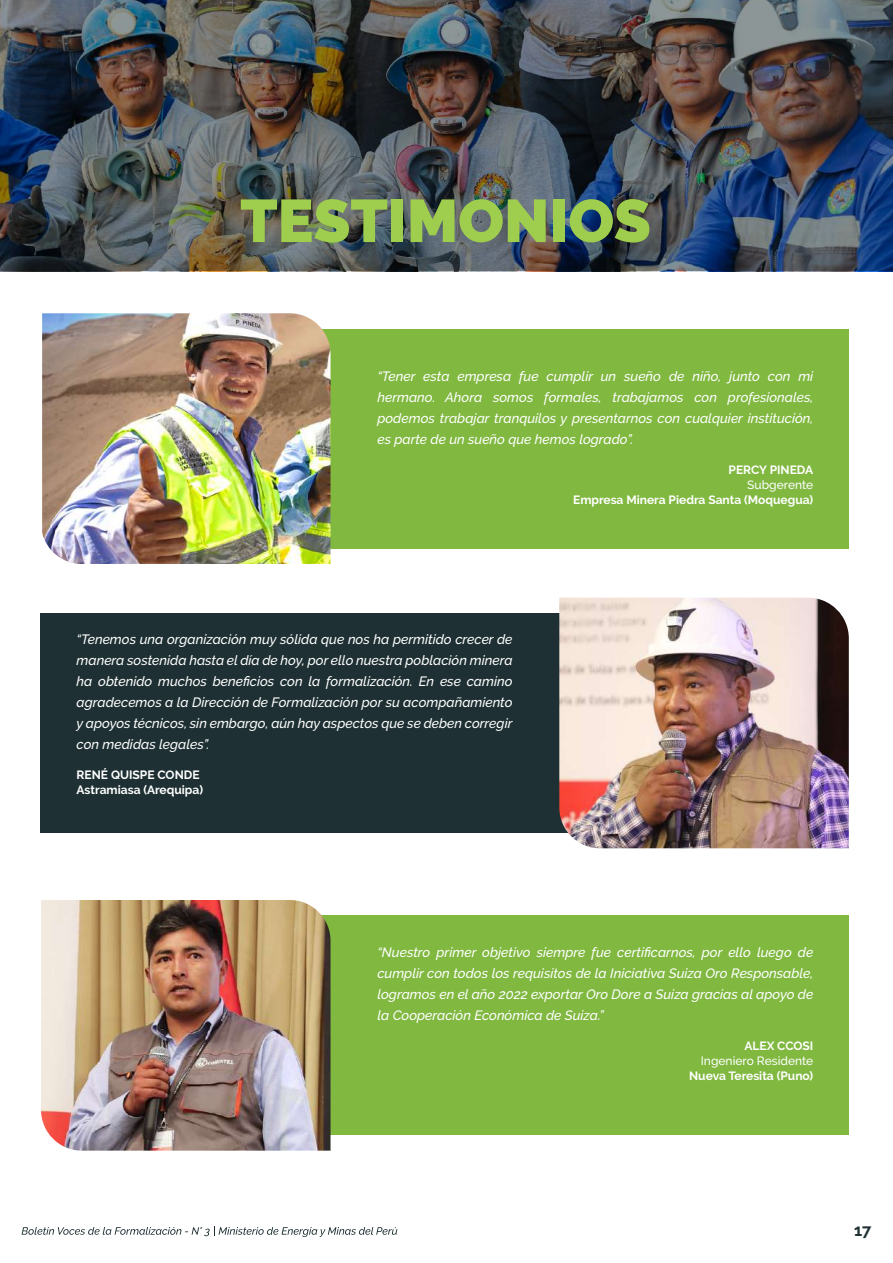
<style>
.page{position:relative;width:893px;height:1263px;background:#fff}
.page>*{position:absolute;margin:0;border:0;box-sizing:border-box;transform-origin:0 0}
.t1{font:900 60px "Raleway";color:#9fcd4d}
.t2{font:700 16.5px "Raleway";color:#1f3133}
.t3{font:italic 500 13.5px/21px "Raleway";color:#fff;text-align:justify}
.t4{font:700 12px/15px "Raleway";color:#fff}
.t5{font:500 12px "Raleway";color:#fff}
</style>
<div class="page">
<img style="left:0;top:0;width:893px;height:271px">
<div style="left:279px;top:329px;width:570px;height:220px;background:#80b840"></div>
<div style="left:41px;top:613px;width:570px;height:220px;background:#1e3033"></div>
<img style="left:42px;top:313px;width:289px;height:251px">
<div style="left:279px;top:915px;width:570px;height:220px;background:#80b840"></div>
<img style="left:41px;top:900px;width:290px;height:250px">
<img style="left:559px;top:598px;width:290px;height:250px">
<svg style="left:22px;top:1226px;width:375px;height:11px"></svg>
<h1 class="t1" style="left:240px;top:186px;width:412px">TESTIMONIOS</h1>
<p class="t3" style="left:377px;top:365px;width:437px">“Tener esta empresa fue cumplir un sueño de niño, junto con mi hermano. Ahora somos formales, trabajamos con profesionales, podemos trabajar tranquilos y presentarnos con cualquier institución, es parte de un sueño que hemos logrado”.</p>
<p class="t4" style="left:729px;top:462px;width:86px">PERCY PINEDA</p>
<p class="t5" style="left:747px;top:478px;width:68px">Subgerente</p>
<p class="t4" style="left:573px;top:492px;width:242px">Empresa Minera Piedra Santa (Moquegua)</p>
<p class="t3" style="left:77px;top:629px;width:437px">“Tenemos una organización muy sólida que nos ha permitido crecer de manera sostenida hasta el día de hoy, por ello nuestra población minera ha obtenido muchos beneficios con la formalización. En ese camino agradecemos a la Dirección de Formalización por su acompañamiento y apoyos técnicos, sin embargo, aún hay aspectos que se deben corregir con medidas legales”.</p>
<p class="t4" style="left:77px;top:767px;width:128px">RENÉ QUISPE CONDE<br>Astramiasa (Arequipa)</p>
<p class="t3" style="left:377px;top:942px;width:437px">“Nuestro primer objetivo siempre fue certificarnos, por ello luego de cumplir con todos los requisitos de la Iniciativa Suiza Oro Responsable, logramos en el año 2022 exportar Oro Dore a Suiza gracias al apoyo de la Cooperación Económica de Suiza.”</p>
<p class="t4" style="left:744px;top:1038px;width:70px">ALEX CCOSI</p>
<p class="t5" style="left:701px;top:1054px;width:114px">Ingeniero Residente</p>
<p class="t4" style="left:689px;top:1068px;width:126px">Nueva Teresita (Puno)</p>
<p class="t2" style="left:854px;top:1220px;width:19px">17</p>
</div>
